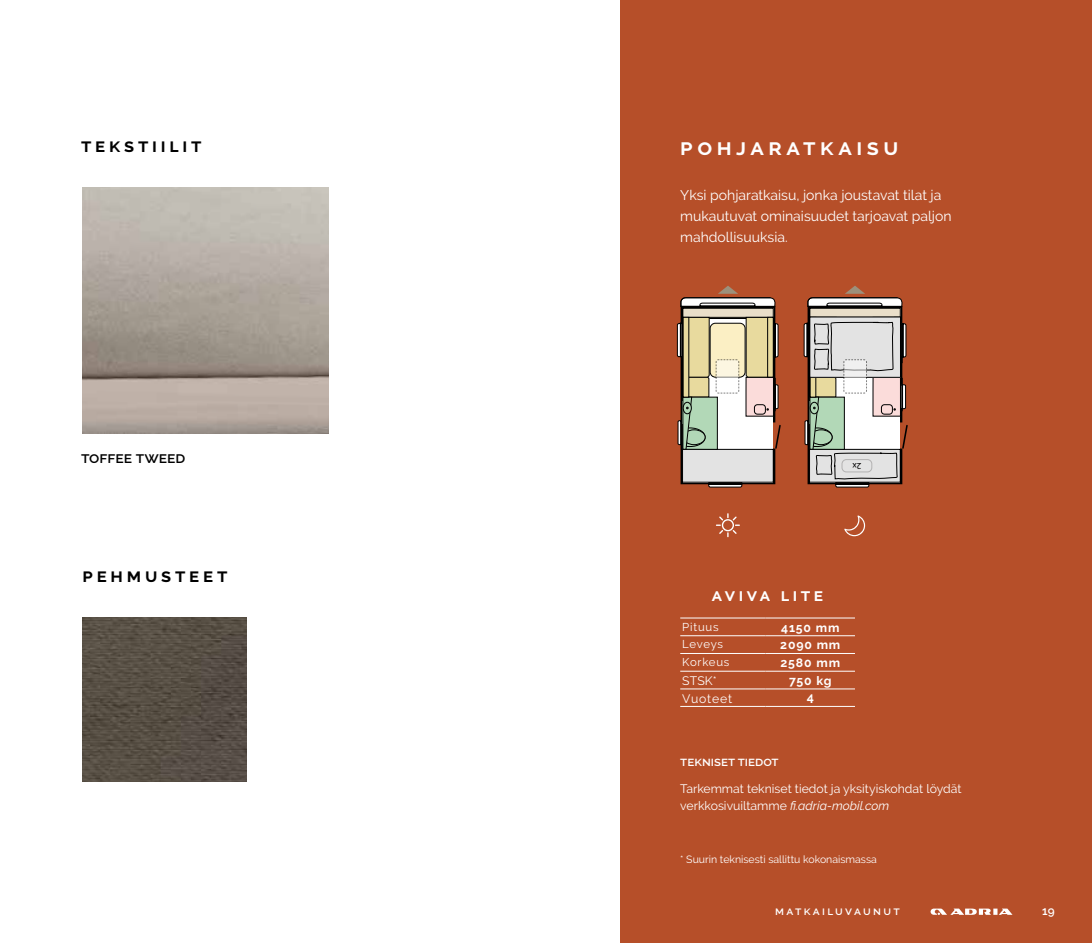
<style>
.page{position:relative;width:1092px;height:943px;background:#fff}
.page>*{position:absolute;margin:0;border:0;box-sizing:border-box;transform-origin:0 0}
.t1{font:700 22.75px "Raleway";letter-spacing:.2em;color:#fff}
.t2{font:700 18.9px "Raleway";letter-spacing:.2em;color:#000}
.t3{font:700 17.5px "Raleway";letter-spacing:.2em;color:#fff}
.t4{font:600 15.75px "Raleway";color:#000}
.t5{font:14px/21px "Raleway";color:#fff}
.t6{font:600 13.12px "Raleway";color:#fff}
.t7{font:12.25px/17.5px "Raleway";color:#fff}
.t8{font:700 12.25px "Raleway";letter-spacing:.07em;color:#fff}
.t9{font:12.25px "Raleway";letter-spacing:.065em;color:#fff}
.t10{font:600 11.72px "Raleway";letter-spacing:.2em;color:#fff}
.t11{font:11.38px "Raleway";letter-spacing:.07em;color:#fff}
.t12{font:10.5px "Raleway";color:#fff}
.t13{font:9.28px "Myriad Pro";color:#000}
.s1{font-style:italic}
</style>
<div class="page">
<img style="left:82px;top:187px;width:246px;height:246px">
<img style="left:82px;top:617px;width:164px;height:164px">
<div style="left:620px;top:0;width:471px;height:943px;background:#b64f29"></div>
<hr style="left:680px;top:617px;width:85px;height:1px;background:#fff">
<hr style="left:765px;top:617px;width:89px;height:1px;background:#fff">
<hr style="left:680px;top:635px;width:85px;height:1px;background:#fff">
<hr style="left:765px;top:635px;width:89px;height:1px;background:#fff">
<hr style="left:680px;top:653px;width:85px;height:1px;background:#fff">
<hr style="left:765px;top:653px;width:89px;height:1px;background:#fff">
<hr style="left:680px;top:670px;width:85px;height:1px;background:#fff">
<hr style="left:765px;top:670px;width:89px;height:1px;background:#fff">
<hr style="left:680px;top:688px;width:85px;height:1px;background:#fff">
<hr style="left:765px;top:688px;width:89px;height:1px;background:#fff">
<hr style="left:680px;top:706px;width:85px;height:1px;background:#fff">
<hr style="left:765px;top:706px;width:89px;height:1px;background:#fff">
<svg style="left:676px;top:286px;width:105px;height:202px;background:#c5b59f"></svg>
<svg style="left:803px;top:286px;width:105px;height:202px;background:#bdb0a6"></svg>
<svg style="left:716px;top:513px;width:23px;height:24px"></svg>
<svg style="left:844px;top:515px;width:21px;height:21px"></svg>
<svg style="left:930px;top:908px;width:82px;height:6px"></svg>
<h2 class="t2" style="left:81px;top:134px;width:122px">tekstiilit</h2>
<p class="t4" style="left:81px;top:448px;width:106px">toffee tweed</p>
<h2 class="t2" style="left:82px;top:564px;width:146px">pehmusteet</h2>
<h1 class="t1" style="left:680px;top:134px;width:220px">pohjaratkaisu</h1>
<p class="t5" style="left:680px;top:185px;width:273px">Yksi pohjaratkaisu, jonka joustavat tilat ja mukautuvat ominaisuudet tarjoavat paljon mahdollisuuksia.</p>
<p class="t13" style="left:861px;top:472px;width:11px;rotate:-180deg">2x</p>
<p class="t3" style="left:711px;top:584px;width:113px">aviva lite</p>
<p class="t11" style="left:682px;top:620px;width:38px">Pituus</p>
<p class="t8" style="left:781px;top:620px;width:60px">4150 mm</p>
<p class="t11" style="left:682px;top:637px;width:42px">Leveys</p>
<p class="t8" style="left:780px;top:638px;width:62px">2090 mm</p>
<p class="t11" style="left:682px;top:655px;width:49px">Korkeus</p>
<p class="t8" style="left:780px;top:655px;width:61px">2580 mm</p>
<p class="t7" style="left:682px;top:671px;width:36px">STSK*</p>
<p class="t8" style="left:789px;top:673px;width:44px">750 kg</p>
<p class="t9" style="left:682px;top:692px;width:51px">Vuoteet</p>
<p class="t8" style="left:806px;top:692px;width:9px">4</p>
<p class="t6" style="left:680px;top:754px;width:100px">tekniset tiedot</p>
<p class="t7" style="left:680px;top:779px;width:283px">Tarkemmat tekniset tiedot ja yksityiskohdat löydät verkkosivuiltamme <span class="s1">fi.adria-mobil.com</span></p>
<p class="t12" style="left:680px;top:853px;width:198px">* Suurin teknisesti sallittu kokonaismassa</p>
<p class="t10" style="left:775px;top:904px;width:126px">matkailuvaunut</p>
<p class="t10" style="left:1042px;top:904px;width:14px">19</p>
</div>
